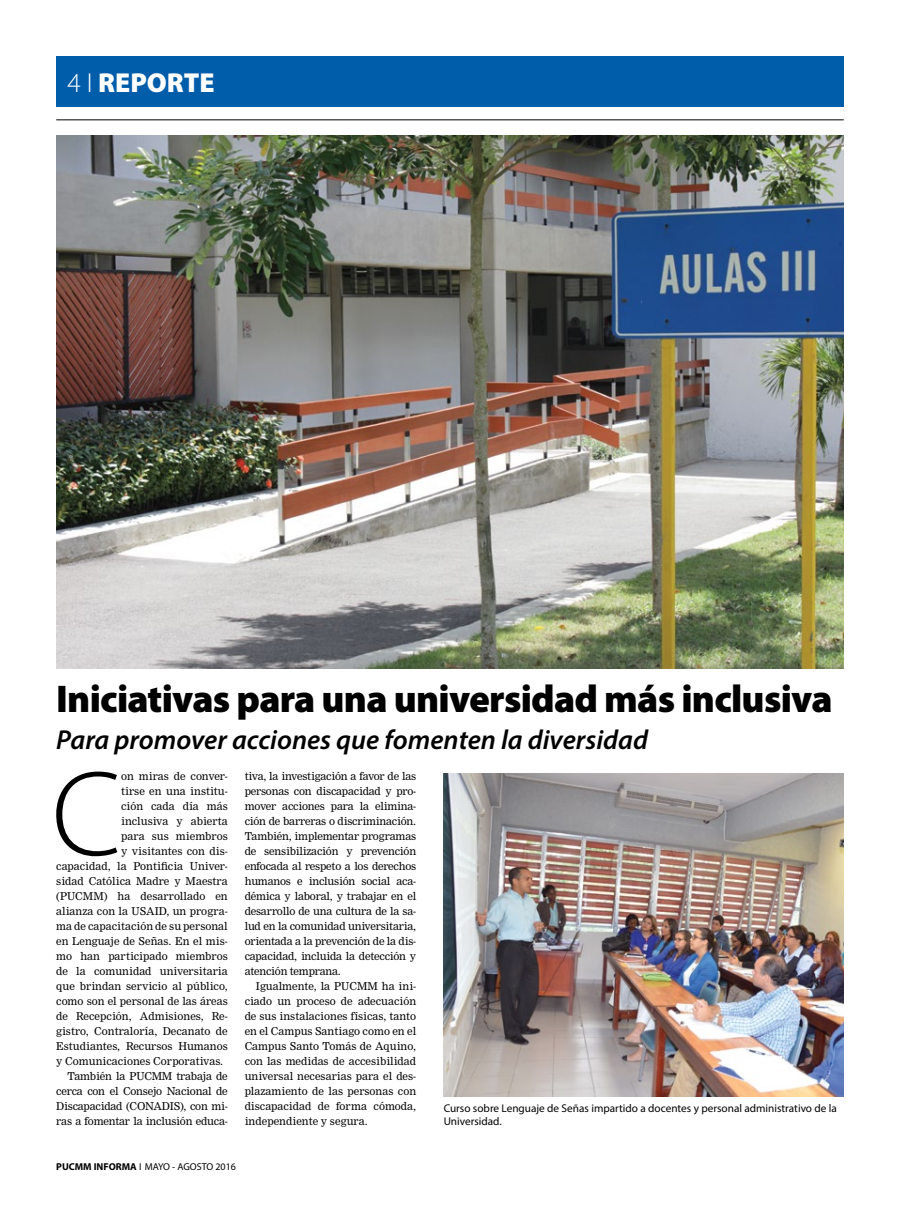
<style>
.page{position:relative;width:900px;height:1215px;background:#fff}
.page>*{position:absolute;margin:0;border:0;box-sizing:border-box;transform-origin:0 0}
.t1{font:300 121.88px "Myriad Pro";color:#000}
.t2{font:900 38.75px "Myriad Pro";letter-spacing:-.02em;color:#000}
.t3{font:italic 600 27.5px "Myriad Pro";color:#000}
.t4{font:900 27.5px "Myriad Pro";color:#fff}
.t5{font:11.25px/13.5px "Myriad Pro";color:#000}
.t6{font:10.62px/15px "Nimrod";color:#000;text-align:justify}
.t7{font:10.62px "Nimrod";letter-spacing:-.02em;color:#000}
.t8{font:10px "Myriad Pro";color:#000}
.s1{font-weight:300}
.s2{font-weight:700}
</style>
<div class="page">
<div style="left:56px;top:56px;width:788px;height:51px;background:#005daa"></div>
<hr style="left:56px;top:120px;width:788px;height:1px;background:#000">
<img style="left:56px;top:135px;width:788px;height:534px">
<img style="left:444px;top:773px;width:400px;height:324px">
<h3 class="t4" style="left:68px;top:67px;width:149px"><span class="s1">4 I</span> REPORTE</h3>
<h2 class="t2" style="left:56px;top:676px;width:778px">Iniciativas para una universidad más inclusiva</h2>
<h3 class="t3" style="left:56px;top:723px;width:593px">Para promover acciones que fomenten la diversidad</h3>
<h1 class="t1" style="left:52px;top:747px;width:71px">C</h1>
<p class="t6" style="left:121px;top:769px;width:108px">on miras de conver-</p>
<p class="t6" style="left:245px;top:769px;width:173px">tiva, la investigación a favor de las personas con discapacidad y pro&shy;mover acciones para la elimina&shy;ción de barreras o discriminación.<br>También, implementar programas de sensibilización y prevención enfocada al respeto a los derechos humanos e inclusión social aca&shy;démica y laboral, y trabajar en el desarrollo de una cultura de la sa&shy;lud en la comunidad universitaria, orientada a la prevención de la dis&shy;capacidad, incluida la detección y atención temprana.</p>
<p class="t6" style="left:245px;top:979px;width:173px;text-indent:11px">Igualmente, la PUCMM ha ini&shy;ciado un proceso de adecuación de sus instalaciones físicas, tanto en el Campus Santiago como en el Campus Santo Tomás de Aquino, con las medidas de accesibilidad universal necesarias para el des&shy;plazamiento de las personas con discapacidad de forma cómoda, independiente y segura.</p>
<p class="t6" style="left:121px;top:784px;width:108px">tirse en una institu-</p>
<p class="t6" style="left:121px;top:799px;width:108px">ción cada día más</p>
<p class="t6" style="left:121px;top:814px;width:108px">inclusiva y abierta</p>
<p class="t6" style="left:121px;top:829px;width:108px">para sus miembros</p>
<p class="t6" style="left:121px;top:844px;width:108px">y visitantes con dis-</p>
<p class="t6" style="left:56px;top:859px;width:173px">capacidad, la Pontificia Univer-</p>
<p class="t6" style="left:56px;top:874px;width:173px">sidad Católica Madre y Maestra</p>
<p class="t6" style="left:56px;top:889px;width:173px">(PUCMM) ha desarrollado en</p>
<p class="t6" style="left:56px;top:904px;width:173px">alianza con la USAID, un progra-</p>
<p class="t6" style="left:56px;top:919px;width:173px">ma de capacitación de su personal</p>
<p class="t6" style="left:56px;top:934px;width:173px">en Lenguaje de Señas. En el mis-</p>
<p class="t6" style="left:56px;top:949px;width:173px">mo han participado miembros</p>
<p class="t6" style="left:56px;top:964px;width:173px">de la comunidad universitaria</p>
<p class="t6" style="left:56px;top:979px;width:173px">que brindan servicio al público,</p>
<p class="t6" style="left:56px;top:994px;width:173px">como son el personal de las áreas</p>
<p class="t6" style="left:56px;top:1009px;width:173px">de Recepción, Admisiones, Re-</p>
<p class="t6" style="left:56px;top:1024px;width:173px">gistro, Contraloría, Decanato de</p>
<p class="t6" style="left:56px;top:1039px;width:173px">Estudiantes, Recursos Humanos</p>
<p class="t6" style="left:56px;top:1054px;width:168px">y Comunicaciones Corporativas.</p>
<p class="t7" style="left:68px;top:1070px;width:162px">También la PUCMM trabaja de</p>
<p class="t7" style="left:56px;top:1085px;width:173px">cerca con el Consejo Nacional de</p>
<p class="t7" style="left:56px;top:1100px;width:173px">Discapacidad (CONADIS), con mi-</p>
<p class="t7" style="left:56px;top:1115px;width:173px">ras a fomentar la inclusión educa-</p>
<p class="t5" style="left:444px;top:1101px;width:395px">Curso sobre Lenguaje de Señas impartido a docentes y personal administrativo de la<br>Universidad.</p>
<p class="t8" style="left:56px;top:1160px;width:181px"><span class="s2">PUCMM INFORMA</span> I MAYO - AGOSTO 2016</p>
</div>
